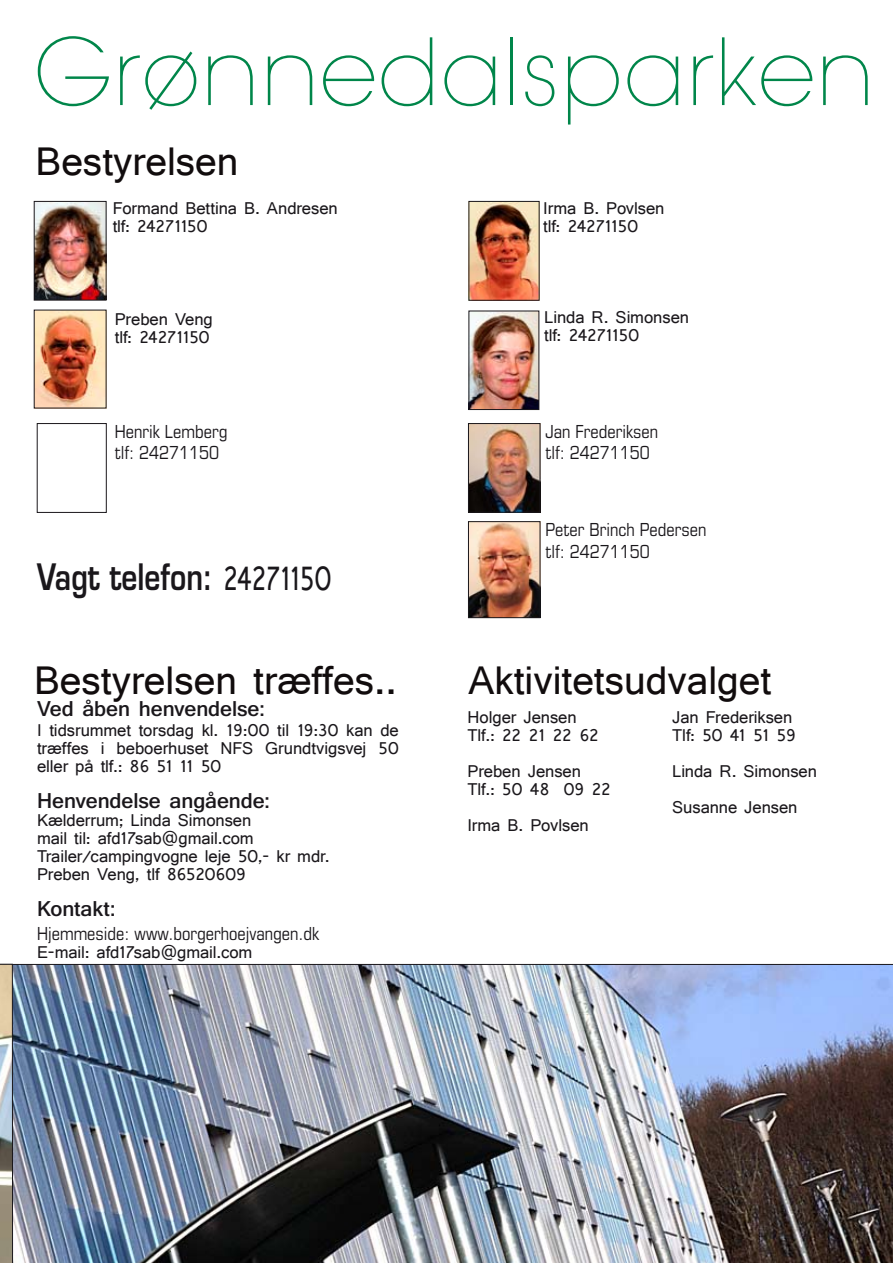
<style>
.page{position:relative;width:893px;height:1263px;background:#fff}
.page>*{position:absolute;margin:0;border:0;box-sizing:border-box;transform-origin:0 0}
.t1{font:200 91.5px "Avant Garde";letter-spacing:.01em;color:#00864a}
.t2{font:42px "Shruti";color:#110c0d}
.t3{font:600 35.55px "Eurostile";color:#1a171b;scale:.79 1}
.t4{font:700 22.5px "Shruti";letter-spacing:-.005em;color:#1a171b}
.t5{font:18px/18px "Shruti";letter-spacing:-.005em;color:#1a171b}
.t6{font:condensed 18px/21.6px "Eurostile";color:#1a171b}
.s1{font-family:"Shruti";font-weight:400}
</style>
<div class="page">
<img style="left:13px;top:964px;width:880px;height:299px">
<img style="left:471px;top:203px;width:66px;height:95px">
<img style="left:36px;top:312px;width:68px;height:94px">
<img style="left:471px;top:313px;width:66px;height:95px">
<div style="left:469px;top:311px;width:70px;height:99px;border:1px solid #1a171b"></div>
<img style="left:36px;top:203px;width:68px;height:95px">
<div style="left:34px;top:201px;width:72px;height:99px;border:1px solid #1a171b"></div>
<svg style="left:0;top:964px;width:13px;height:299px;background:#aba79c"></svg>
<div style="left:37px;top:423px;width:69px;height:90px;border:1px solid #1a171b"></div>
<img style="left:470px;top:425px;width:68px;height:85px">
<div style="left:468px;top:423px;width:72px;height:89px;border:1px solid #1a171b"></div>
<img style="left:470px;top:523px;width:68px;height:93px">
<div style="left:468px;top:521px;width:72px;height:97px;border:1px solid #1a171b"></div>
<h1 class="t1" style="left:34px;top:18px;width:842px">Grønnedalsparken</h1>
<h2 class="t2" style="left:36px;top:136px;width:204px">Bestyrelsen</h2>
<p class="t5" style="left:543px;top:198px;width:123px">Irma B. Povlsen tlf: 24271150</p>
<p class="t5" style="left:113px;top:198px;width:227px">Formand Bettina B. Andresen tlf: 24271150</p>
<p class="t5" style="left:115px;top:309px;width:100px">Preben Veng tlf: 24271150</p>
<p class="t5" style="left:544px;top:308px;width:146px">Linda R. Simonsen tlf: 24271150</p>
<p class="t6" style="left:115px;top:420px;width:114px">Henrik Lemberg tlf: 24271150</p>
<p class="t6" style="left:545px;top:420px;width:114px">Jan Frederiksen tlf: 24271150</p>
<h3 class="t3" style="left:37px;top:555px;width:374px">Vagt telefon: <span class="s1">24271150</span></h3>
<h2 class="t2" style="left:34px;top:654px;width:364px">Bestyrelsen træffes..</h2>
<p class="t4" style="left:37px;top:695px;width:229px">Ved åben henvendelse:</p>
<p class="t5" style="left:37px;top:720px;width:363px;text-align:justify">I tidsrummet torsdag kl. 19:00 til 19:30 kan de træffes i beboerhuset NFS Grundtvigsvej 50 eller på tlf.: 86 51 11 50</p>
<p class="t4" style="left:37px;top:787px;width:235px">Henvendelse angående:</p>
<p class="t5" style="left:37px;top:810px;width:294px">Kælderrum; Linda Simonsen<br>mail til: afd17sab@gmail.com<br>Trailer/campingvogne leje 50,- kr mdr.<br>Preben Veng, tlf 86520609</p>
<p class="t4" style="left:37px;top:895px;width:80px">Kontakt:</p>
<p class="t6" style="left:37px;top:922px;width:284px">Hjemmeside: www.borgerhoejvangen.dk</p>
<p class="t5" style="left:37px;top:942px;width:217px">E-mail: afd17sab@gmail.com</p>
<p class="t6" style="left:545px;top:518px;width:162px">Peter Brinch Pedersen tlf: 24271150</p>
<h2 class="t2" style="left:468px;top:654px;width:304px">Aktivitetsudvalget</h2>
<p class="t5" style="left:467px;top:708px;width:133px">Holger Jensen<br>Tlf.: 22 21 22 62</p>
<p class="t5" style="left:467px;top:762px;width:145px">Preben Jensen<br>Tlf.: 50 48 09 22</p>
<p class="t5" style="left:467px;top:816px;width:123px">Irma B. Povlsen</p>
<p class="t5" style="left:672px;top:708px;width:125px">Jan Frederiksen<br>Tlf: 50 41 51 59</p>
<p class="t5" style="left:672px;top:753px;width:146px;line-height:36px">Linda R. Simonsen<br>Susanne Jensen</p>
</div>
